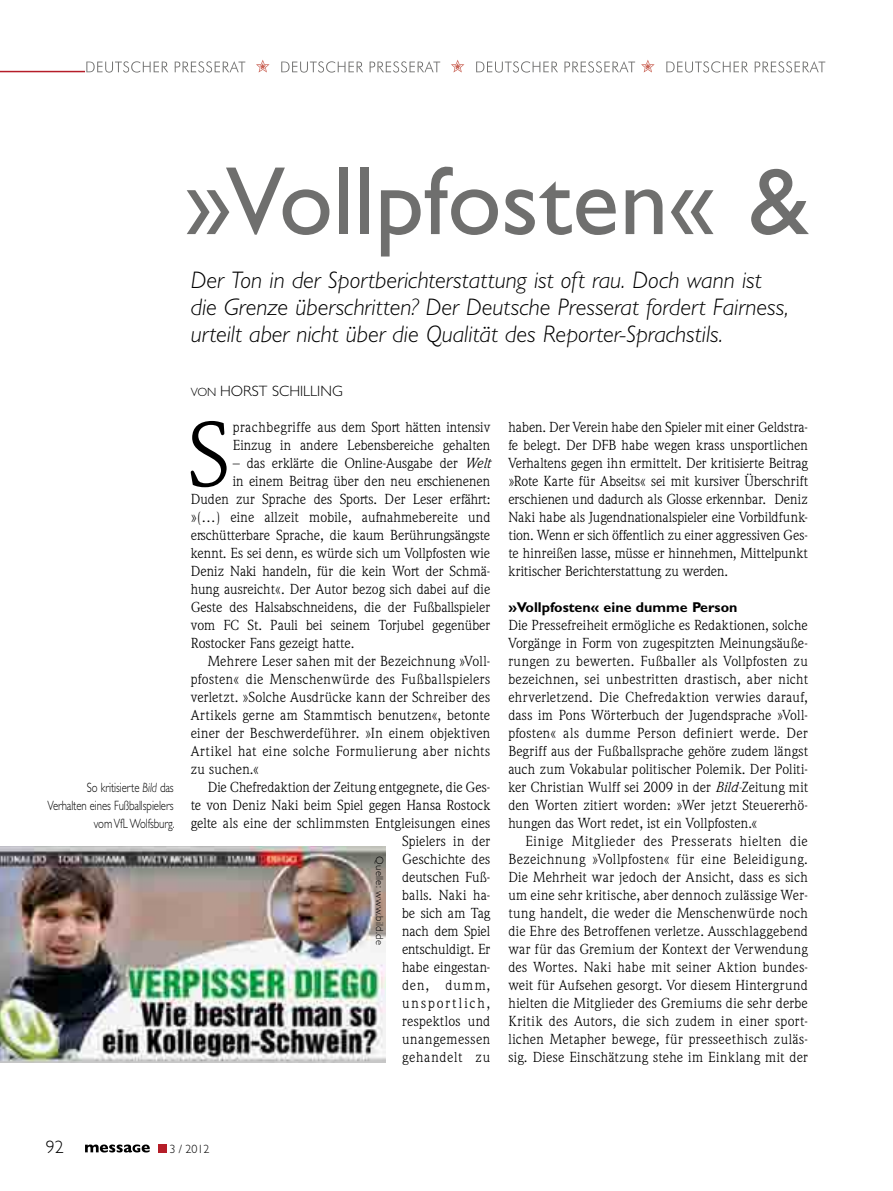
<style>
.page{position:relative;width:893px;height:1191px;background:#fff}
.page>*{position:absolute;margin:0;border:0;box-sizing:border-box;transform-origin:0 0}
.t1{font:97.5px "Gill Sans Std";color:#6f6f6e}
.t2{font:90.15px "Weidemann Std";color:#000}
.t3{font:italic 300 24px/27px "Gill Sans Std";color:#000}
.t4{font:300 18px "Gill Sans Std";color:#000}
.t5{font:300 15px "Gill Sans Std";color:#000}
.t6{font:14.25px/18px "Weidemann Std";color:#000;text-align:justify}
.t7{font:14.25px "Weidemann Std";letter-spacing:.03em;color:#000}
.t8{font:14.25px "Weidemann Std";letter-spacing:.02em;color:#000}
.t9{font:700 14.25px "Gill Sans Std";color:#000}
.t10{font:14.25px "Weidemann Std";letter-spacing:.14em;color:#000}
.t11{font:14.25px "Weidemann Std";letter-spacing:.035em;color:#000}
.t12{font:14.25px "Weidemann Std";letter-spacing:.045em;color:#000}
.t13{font:300 13.5px/18px "Gill Sans Std";letter-spacing:-.01em;color:#000;text-align:right;scale:.8 1}
.t14{font:300 12px "Gill Sans Std";color:#000}
.t15{font:300 10.5px "Gill Sans Std";letter-spacing:.025em;color:#000}
.s1{font-style:italic}
.s2{font-size:12px}
</style>
<div class="page">
<hr style="left:0;top:71px;width:85px;height:1px;background:#b51d28">
<svg style="left:86px;top:61px;width:159px;height:12px"></svg>
<svg style="left:256px;top:60px;width:14px;height:12px"></svg>
<svg style="left:281px;top:61px;width:159px;height:12px"></svg>
<svg style="left:451px;top:60px;width:13px;height:12px"></svg>
<svg style="left:476px;top:61px;width:159px;height:12px"></svg>
<svg style="left:641px;top:60px;width:14px;height:12px"></svg>
<svg style="left:666px;top:61px;width:159px;height:12px"></svg>
<div style="left:158px;top:1144px;width:8px;height:8px;background:#b51d28"></div>
<svg style="left:85px;top:1144px;width:65px;height:8px"></svg>
<img style="left:0;top:846px;width:385px;height:216px">
<p class="t13" style="left:48px;top:779px;width:160px">so kritisierte <span class="s1">Bild</span> das<br>Verhalten eines Fußballspielers vom Vfl Wolfsburg.</p>
<h1 class="t1" style="left:185px;top:145px;width:626px">»Vollpfosten« &amp;</h1>
<h3 class="t3" style="left:191px;top:267px;width:599px">Der Ton in der Sportberichterstattung ist oft rau. Doch wann ist die Grenze überschritten? Der Deutsche Presserat fordert Fairness, urteilt aber nicht über die Qualität des Reporter-Sprachstils.</h3>
<p class="t5" style="left:191px;top:383px;width:154px"><span class="s2">Von</span> Horst scHilling</p>
<h2 class="t2" style="left:188px;top:402px;width:43px">S</h2>
<p class="t6" style="left:233px;top:418px;width:259px">prachbegriffe aus dem Sport hätten intensiv<br>Einzug in andere Lebensbereiche gehalten</p>
<p class="t6" style="left:508px;top:418px;width:301px">haben. Der Verein habe den Spieler mit einer Geldstra&shy;fe belegt. Der DFB habe wegen krass unsportlichen Verhaltens gegen ihn ermittelt. Der kritisierte Beitrag »Rote Karte für Abseits« sei mit kursiver Überschrift erschienen und dadurch als Glosse erkennbar. Deniz Naki habe als Jugendnationalspieler eine Vorbildfunk&shy;tion. Wenn er sich öffentlich zu einer aggressiven Ges&shy;te hinreißen lasse, müsse er hinnehmen, Mittelpunkt kritischer Berichterstattung zu werden.</p>
<p class="t9" style="left:508px;top:599px;width:231px">»Vollpfosten« eine dumme Person</p>
<p class="t6" style="left:508px;top:616px;width:301px">Die Pressefreiheit ermögliche es Redaktionen, solche Vorgänge in Form von zugespitzten Meinungsäuße&shy;rungen zu bewerten. Fußballer als Vollpfosten zu bezeichnen, sei unbestritten drastisch, aber nicht ehrverletzend. Die Chefredaktion verwies darauf, dass im Pons Wörterbuch der Jugendsprache »Voll&shy;pfosten« als dumme Person definiert werde. Der Begriff aus der Fußballsprache gehöre zudem längst auch zum Vokabular politischer Polemik. Der Politi&shy;ker Christian Wulff sei 2009 in der <span class="s1">Bild-</span>Zeitung mit den Worten zitiert worden: »Wer jetzt Steuererhö&shy;hungen das Wort redet, ist ein Vollpfosten.«</p>
<p class="t6" style="left:508px;top:832px;width:301px;text-indent:17px">Einige Mitglieder des Presserats hielten die Bezeichnung »Vollpfosten« für eine Beleidigung.<br>Die Mehrheit war jedoch der Ansicht, dass es sich um eine sehr kritische, aber dennoch zulässige Wer&shy;tung handelt, die weder die Menschenwürde noch die Ehre des Betroffenen verletze. Ausschlaggebend war für das Gremium der Kontext der Verwendung des Wortes. Naki habe mit seiner Aktion bundes&shy;weit für Aufsehen gesorgt. Vor diesem Hintergrund hielten die Mitglieder des Gremiums die sehr derbe Kritik des Autors, die sich zudem in einer sport&shy;lichen Metapher bewege, für presseethisch zuläs&shy;sig. Diese Einschätzung stehe im Einklang mit der</p>
<p class="t6" style="left:233px;top:454px;width:259px">– das erklärte die Online-Ausgabe der <span class="s1">Welt</span></p>
<p class="t6" style="left:233px;top:472px;width:259px">in einem Beitrag über den neu erschienenen</p>
<p class="t6" style="left:191px;top:490px;width:301px">Duden zur Sprache des Sports. Der Leser erfährt:</p>
<p class="t6" style="left:191px;top:508px;width:301px">»(…) eine allzeit mobile, aufnahmebereite und</p>
<p class="t6" style="left:191px;top:526px;width:301px">erschütterbare Sprache, die kaum Berührungsängste</p>
<p class="t6" style="left:191px;top:544px;width:301px">kennt. Es sei denn, es würde sich um Vollpfosten wie</p>
<p class="t6" style="left:191px;top:562px;width:301px">Deniz Naki handeln, für die kein Wort der Schmä-</p>
<p class="t6" style="left:191px;top:580px;width:301px">hung ausreicht«. Der Autor bezog sich dabei auf die</p>
<p class="t6" style="left:191px;top:598px;width:301px">Geste des Halsabschneidens, die der Fußballspieler</p>
<p class="t6" style="left:191px;top:616px;width:301px">vom FC St. Pauli bei seinem Torjubel gegenüber</p>
<p class="t6" style="left:191px;top:634px;width:165px">Rostocker Fans gezeigt hatte.</p>
<p class="t6" style="left:208px;top:652px;width:284px">Mehrere Leser sahen mit der Bezeichnung »Voll-</p>
<p class="t7" style="left:191px;top:671px;width:301px">pfosten« die Menschenwürde des Fußballspielers</p>
<p class="t6" style="left:191px;top:688px;width:301px">verletzt. »Solche Ausdrücke kann der Schreiber des</p>
<p class="t8" style="left:191px;top:707px;width:301px">Artikels gerne am Stammtisch benutzen«, betonte</p>
<p class="t6" style="left:191px;top:724px;width:301px">einer der Beschwerdeführer. »In einem objektiven</p>
<p class="t7" style="left:191px;top:743px;width:301px">Artikel hat eine solche Formulierung aber nichts</p>
<p class="t6" style="left:191px;top:760px;width:70px">zu suchen.«</p>
<p class="t6" style="left:208px;top:778px;width:284px">Die Chefredaktion der Zeitung entgegnete, die Ges-</p>
<p class="t6" style="left:191px;top:796px;width:301px">te von Deniz Naki beim Spiel gegen Hansa Rostock</p>
<p class="t6" style="left:191px;top:814px;width:301px">gelte als eine der schlimmsten Entgleisungen eines</p>
<p class="t6" style="left:402px;top:832px;width:90px">Spielers in der</p>
<p class="t6" style="left:402px;top:850px;width:90px">Geschichte des</p>
<p class="t6" style="left:402px;top:868px;width:90px">deutschen Fuß-</p>
<p class="t7" style="left:402px;top:887px;width:90px">balls. Naki ha-</p>
<p class="t6" style="left:402px;top:904px;width:90px">be sich am Tag</p>
<p class="t6" style="left:402px;top:922px;width:90px">nach dem Spiel</p>
<p class="t6" style="left:402px;top:940px;width:90px">entschuldigt. Er</p>
<p class="t6" style="left:402px;top:958px;width:90px">habe eingestan-</p>
<p class="t6" style="left:402px;top:976px;width:90px">den, dumm,</p>
<p class="t10" style="left:402px;top:995px;width:90px">unsportlich,</p>
<p class="t8" style="left:402px;top:1013px;width:90px">respektlos und</p>
<p class="t11" style="left:402px;top:1031px;width:90px">unangemessen</p>
<p class="t12" style="left:402px;top:1049px;width:90px">gehandelt zu</p>
<p class="t15" style="left:386px;top:856px;width:90px;rotate:90deg">Quelle: www.bild.de</p>
<p class="t4" style="left:46px;top:1136px;width:19px">92</p>
<p class="t14" style="left:170px;top:1142px;width:42px">3 / 2012</p>
</div>
